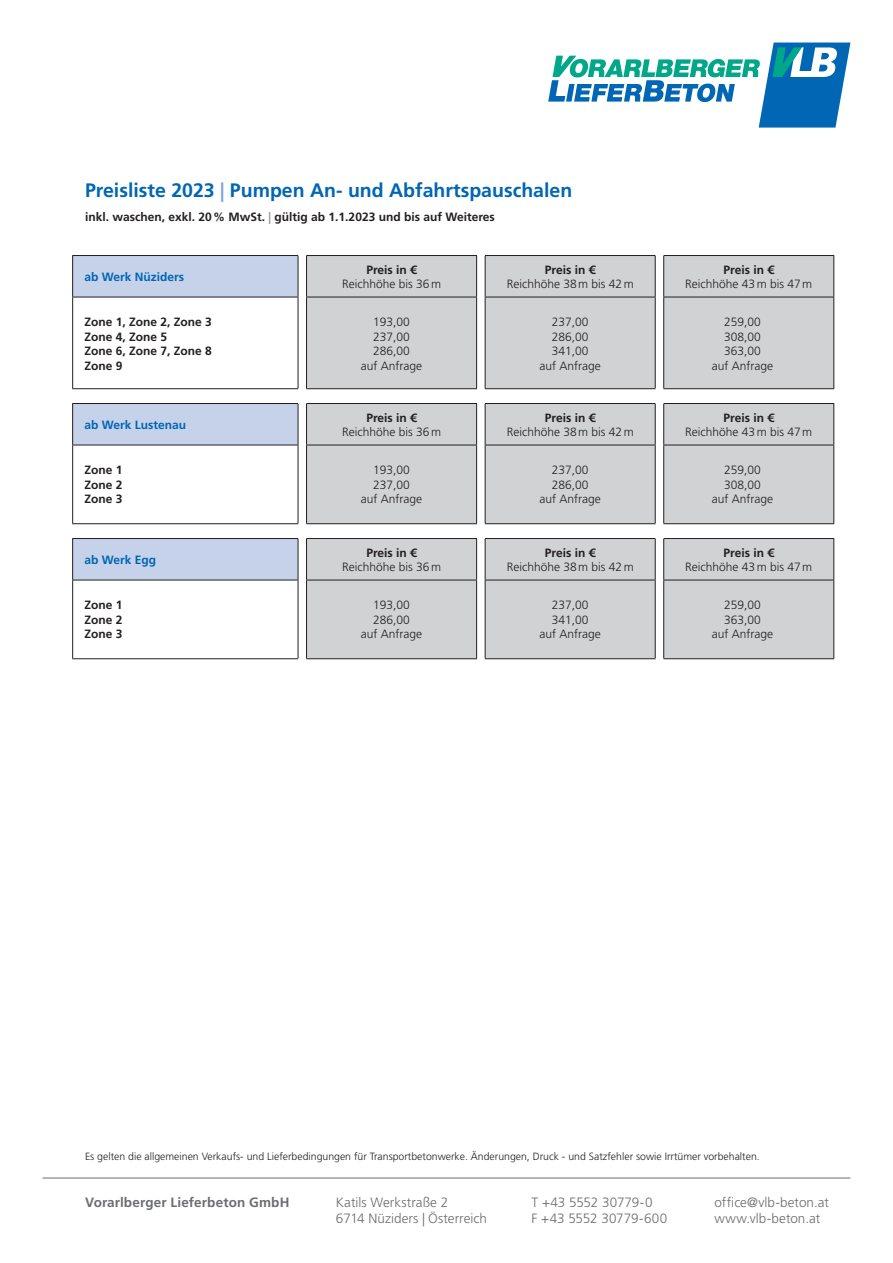
<style>
.page{position:relative;width:893px;height:1263px;background:#fff}
.page>*{position:absolute;margin:0;border:0;box-sizing:border-box;transform-origin:0 0}
.t1{font:700 19.5px "Frutiger LT Std";color:#0166b3}
.t2{font:300 13.5px/16.2px "Frutiger LT Std";color:#6c6d70}
.t3{font:700 13.5px "Frutiger LT Std";letter-spacing:.01em;color:#6c6d70}
.t4{font:300 12px/14.4px "Frutiger LT Std";color:#231f20;text-align:center}
.t5{font:700 12px/14.4px "Frutiger LT Std";color:#231f20;text-align:justify}
.t6{font:700 12px "Frutiger LT Std";color:#0166b3}
.t7{font:300 10.5px "Frutiger LT Std";color:#231f20}
.s1{color:#7e9ed2}
.s2{color:#939598}
</style>
<div class="page">
<hr style="left:43px;top:1178px;width:807px;height:1px;background:#6c6d70">
<div style="left:73px;top:255px;width:225px;height:42px;background:#c6d2ea"></div>
<div style="left:307px;top:256px;width:526px;height:132px;background:#d1d2d4"></div>
<hr style="left:72px;top:255px;width:226px;height:1px;background:#231f20">
<hr style="left:72px;top:256px;width:1px;height:41px;background:#231f20">
<hr style="left:298px;top:256px;width:1px;height:41px;background:#231f20">
<hr style="left:306px;top:255px;width:171px;height:1px;background:#231f20">
<hr style="left:306px;top:256px;width:1px;height:41px;background:#231f20">
<hr style="left:476px;top:256px;width:1px;height:41px;background:#231f20">
<hr style="left:485px;top:255px;width:171px;height:1px;background:#231f20">
<hr style="left:485px;top:256px;width:1px;height:41px;background:#231f20">
<hr style="left:655px;top:256px;width:1px;height:41px;background:#231f20">
<hr style="left:663px;top:255px;width:171px;height:1px;background:#231f20">
<hr style="left:663px;top:256px;width:1px;height:41px;background:#231f20">
<hr style="left:833px;top:256px;width:1px;height:41px;background:#231f20">
<hr style="left:72px;top:297px;width:226px;height:1px;background:#231f20">
<hr style="left:72px;top:297px;width:1px;height:91px;background:#231f20">
<hr style="left:298px;top:297px;width:1px;height:91px;background:#231f20">
<hr style="left:306px;top:297px;width:171px;height:1px;background:#231f20">
<hr style="left:306px;top:297px;width:1px;height:91px;background:#231f20">
<hr style="left:476px;top:297px;width:1px;height:91px;background:#231f20">
<hr style="left:485px;top:297px;width:171px;height:1px;background:#231f20">
<hr style="left:485px;top:297px;width:1px;height:91px;background:#231f20">
<hr style="left:655px;top:297px;width:1px;height:91px;background:#231f20">
<hr style="left:663px;top:297px;width:171px;height:1px;background:#231f20">
<hr style="left:663px;top:297px;width:1px;height:91px;background:#231f20">
<hr style="left:833px;top:297px;width:1px;height:91px;background:#231f20">
<hr style="left:72px;top:388px;width:226px;height:1px;background:#231f20">
<hr style="left:306px;top:388px;width:171px;height:1px;background:#231f20">
<hr style="left:485px;top:388px;width:171px;height:1px;background:#231f20">
<hr style="left:663px;top:388px;width:171px;height:1px;background:#231f20">
<div style="left:73px;top:403px;width:225px;height:42px;background:#c6d2ea"></div>
<div style="left:307px;top:404px;width:526px;height:119px;background:#d1d2d4"></div>
<hr style="left:72px;top:403px;width:226px;height:1px;background:#231f20">
<hr style="left:72px;top:404px;width:1px;height:41px;background:#231f20">
<hr style="left:298px;top:404px;width:1px;height:41px;background:#231f20">
<hr style="left:306px;top:403px;width:171px;height:1px;background:#231f20">
<hr style="left:306px;top:404px;width:1px;height:41px;background:#231f20">
<hr style="left:476px;top:404px;width:1px;height:41px;background:#231f20">
<hr style="left:485px;top:403px;width:171px;height:1px;background:#231f20">
<hr style="left:485px;top:404px;width:1px;height:41px;background:#231f20">
<hr style="left:655px;top:404px;width:1px;height:41px;background:#231f20">
<hr style="left:663px;top:403px;width:171px;height:1px;background:#231f20">
<hr style="left:663px;top:404px;width:1px;height:41px;background:#231f20">
<hr style="left:833px;top:404px;width:1px;height:41px;background:#231f20">
<hr style="left:72px;top:445px;width:226px;height:1px;background:#231f20">
<hr style="left:72px;top:445px;width:1px;height:78px;background:#231f20">
<hr style="left:298px;top:445px;width:1px;height:78px;background:#231f20">
<hr style="left:306px;top:445px;width:171px;height:1px;background:#231f20">
<hr style="left:306px;top:445px;width:1px;height:78px;background:#231f20">
<hr style="left:476px;top:445px;width:1px;height:78px;background:#231f20">
<hr style="left:485px;top:445px;width:171px;height:1px;background:#231f20">
<hr style="left:485px;top:445px;width:1px;height:78px;background:#231f20">
<hr style="left:655px;top:445px;width:1px;height:78px;background:#231f20">
<hr style="left:663px;top:445px;width:171px;height:1px;background:#231f20">
<hr style="left:663px;top:445px;width:1px;height:78px;background:#231f20">
<hr style="left:833px;top:445px;width:1px;height:78px;background:#231f20">
<hr style="left:72px;top:523px;width:226px;height:1px;background:#231f20">
<hr style="left:306px;top:523px;width:171px;height:1px;background:#231f20">
<hr style="left:485px;top:523px;width:171px;height:1px;background:#231f20">
<hr style="left:663px;top:523px;width:171px;height:1px;background:#231f20">
<div style="left:73px;top:538px;width:225px;height:42px;background:#c6d2ea"></div>
<div style="left:307px;top:539px;width:526px;height:119px;background:#d1d2d4"></div>
<hr style="left:72px;top:538px;width:226px;height:1px;background:#231f20">
<hr style="left:72px;top:539px;width:1px;height:41px;background:#231f20">
<hr style="left:298px;top:539px;width:1px;height:41px;background:#231f20">
<hr style="left:306px;top:538px;width:171px;height:1px;background:#231f20">
<hr style="left:306px;top:539px;width:1px;height:41px;background:#231f20">
<hr style="left:476px;top:539px;width:1px;height:41px;background:#231f20">
<hr style="left:485px;top:538px;width:171px;height:1px;background:#231f20">
<hr style="left:485px;top:539px;width:1px;height:41px;background:#231f20">
<hr style="left:655px;top:539px;width:1px;height:41px;background:#231f20">
<hr style="left:663px;top:538px;width:171px;height:1px;background:#231f20">
<hr style="left:663px;top:539px;width:1px;height:41px;background:#231f20">
<hr style="left:833px;top:539px;width:1px;height:41px;background:#231f20">
<hr style="left:72px;top:580px;width:226px;height:1px;background:#231f20">
<hr style="left:72px;top:580px;width:1px;height:78px;background:#231f20">
<hr style="left:298px;top:580px;width:1px;height:78px;background:#231f20">
<hr style="left:306px;top:580px;width:171px;height:1px;background:#231f20">
<hr style="left:306px;top:580px;width:1px;height:78px;background:#231f20">
<hr style="left:476px;top:580px;width:1px;height:78px;background:#231f20">
<hr style="left:485px;top:580px;width:171px;height:1px;background:#231f20">
<hr style="left:485px;top:580px;width:1px;height:78px;background:#231f20">
<hr style="left:655px;top:580px;width:1px;height:78px;background:#231f20">
<hr style="left:663px;top:580px;width:171px;height:1px;background:#231f20">
<hr style="left:663px;top:580px;width:1px;height:78px;background:#231f20">
<hr style="left:833px;top:580px;width:1px;height:78px;background:#231f20">
<hr style="left:72px;top:658px;width:226px;height:1px;background:#231f20">
<hr style="left:306px;top:658px;width:171px;height:1px;background:#231f20">
<hr style="left:485px;top:658px;width:171px;height:1px;background:#231f20">
<hr style="left:663px;top:658px;width:171px;height:1px;background:#231f20">
<svg style="left:548px;top:43px;width:302px;height:85px"></svg>
<h1 class="t1" style="left:85px;top:179px;width:489px">Preisliste 2023 <span class="s1">|</span> Pumpen An- und Abfahrtspauschalen</h1>
<p class="t5" style="left:85px;top:209px;width:411px">inkl. waschen, exkl. 20% MwSt. <span class="s2">|</span> gültig ab 1.1.2023 und bis auf Weiteres</p>
<p class="t6" style="left:84px;top:270px;width:101px">ab Werk Nüziders</p>
<p class="t5" style="left:366px;top:262px;width:52px">Preis in €</p>
<p class="t4" style="left:342px;top:277px;width:100px">Reichhöhe bis 36m</p>
<p class="t5" style="left:545px;top:262px;width:52px">Preis in €</p>
<p class="t4" style="left:507px;top:277px;width:129px">Reichhöhe 38m bis 42m</p>
<p class="t5" style="left:723px;top:262px;width:52px">Preis in €</p>
<p class="t4" style="left:685px;top:277px;width:129px">Reichhöhe 43m bis 47m</p>
<p class="t5" style="left:84px;top:315px;width:129px;text-align:left">Zone 1, Zone 2, Zone 3<br>Zone 4, Zone 5<br>Zone 6, Zone 7, Zone 8<br>Zone 9</p>
<p class="t4" style="left:361px;top:315px;width:63px">193,00<br>237,00<br>286,00<br>auf Anfrage</p>
<p class="t4" style="left:539px;top:315px;width:63px">237,00<br>286,00<br>341,00<br>auf Anfrage</p>
<p class="t4" style="left:712px;top:315px;width:63px">259,00<br>308,00<br>363,00<br>auf Anfrage</p>
<p class="t6" style="left:84px;top:417px;width:103px">ab Werk Lustenau</p>
<p class="t5" style="left:366px;top:410px;width:52px">Preis in €</p>
<p class="t4" style="left:342px;top:425px;width:100px">Reichhöhe bis 36m</p>
<p class="t5" style="left:545px;top:410px;width:52px">Preis in €</p>
<p class="t4" style="left:507px;top:425px;width:129px">Reichhöhe 38m bis 42m</p>
<p class="t5" style="left:723px;top:410px;width:52px">Preis in €</p>
<p class="t4" style="left:685px;top:425px;width:129px">Reichhöhe 43m bis 47m</p>
<p class="t5" style="left:84px;top:463px;width:40px">Zone 1<br>Zone 2<br>Zone 3</p>
<p class="t4" style="left:361px;top:463px;width:63px">193,00<br>237,00<br>auf Anfrage</p>
<p class="t4" style="left:539px;top:463px;width:63px">237,00<br>286,00<br>auf Anfrage</p>
<p class="t4" style="left:712px;top:463px;width:63px">259,00<br>308,00<br>auf Anfrage</p>
<p class="t6" style="left:84px;top:552px;width:73px">ab Werk Egg</p>
<p class="t5" style="left:366px;top:545px;width:52px">Preis in €</p>
<p class="t4" style="left:342px;top:560px;width:100px">Reichhöhe bis 36m</p>
<p class="t5" style="left:545px;top:545px;width:52px">Preis in €</p>
<p class="t4" style="left:507px;top:560px;width:129px">Reichhöhe 38m bis 42m</p>
<p class="t5" style="left:723px;top:545px;width:52px">Preis in €</p>
<p class="t4" style="left:685px;top:560px;width:129px">Reichhöhe 43m bis 47m</p>
<p class="t5" style="left:84px;top:598px;width:40px">Zone 1<br>Zone 2<br>Zone 3</p>
<p class="t4" style="left:361px;top:598px;width:63px">193,00<br>286,00<br>auf Anfrage</p>
<p class="t4" style="left:539px;top:598px;width:63px">237,00<br>341,00<br>auf Anfrage</p>
<p class="t4" style="left:712px;top:598px;width:63px">259,00<br>363,00<br>auf Anfrage</p>
<p class="t7" style="left:85px;top:1151px;width:676px">Es gelten die allgemeinen Verkaufs- und Lieferbedingungen für Transportbetonwerke. Änderungen, Druck - und Satzfehler sowie Irrtümer vorbehalten.</p>
<p class="t3" style="left:85px;top:1194px;width:206px">Vorarlberger Lieferbeton GmbH</p>
<p class="t2" style="left:714px;top:1194px;width:116px">office@vlb-beton.at www.vlb-beton.at</p>
<p class="t2" style="left:336px;top:1194px;width:153px">Katils Werkstraße 2<br>6714 Nüziders | Österreich</p>
<p class="t2" style="left:532px;top:1194px;width:137px">T +43 5552 30779-0<br>F +43 5552 30779-600</p>
</div>
